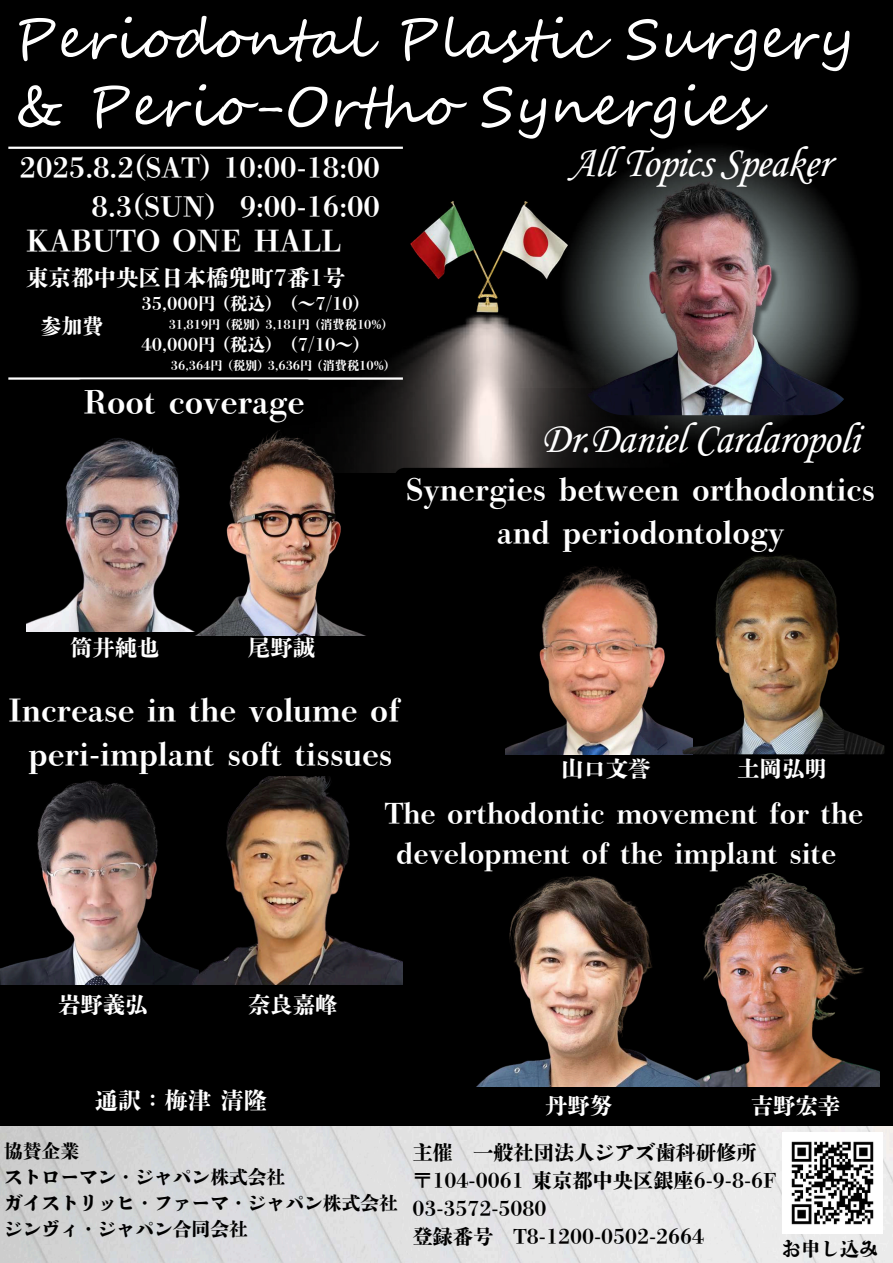
<style>
.page{position:relative;width:893px;height:1263px;background:#000}
.page>*{position:absolute;margin:0;border:0;box-sizing:border-box;transform-origin:0 0}
.t1{font:54.6px/67.5px "Segoe Script";letter-spacing:.02em;color:#fff}
.t2{font:italic 43.5px "Corsiva";color:#fff}
.t3{font:800 32.25px "DMT Shuei 4 go B Std";color:#fff}
.t4{font:800 31.5px/43.9px "DMT Shuei 4 go B Std";color:#fff;text-align:center}
.t5{font:800 30.75px/42.8px "DMT Shuei 4 go B Std";color:#fff;text-align:center}
.t6{font:800 30px "DMT Shuei 4 go B Std";color:#fff}
.t7{font:800 28.5px/39.4px "DMT Shuei 4 go B Std";color:#fff;text-align:center}
.t8{font:800 27.75px/38.8px "DMT Shuei 4 go B Std";color:#fff;text-align:right}
.t9{font:800 23.25px "DMT Shuei 4 go B Std";color:#fff}
.t10{font:800 22.5px "DMT Shuei 4 go B Std";color:#fff}
.t11{font:800 22.35px "DMT Shuei 4 go B Std";color:#fff}
.t12{font:800 21px "DMT Shuei 4 go B Std";color:#fff}
.t13{font:800 20.25px/28.1px "DMT Shuei 4 go B Std";color:#000}
.t14{font:800 19.35px "DMT Shuei 4 go B Std";color:#000}
.t15{font:800 18.75px/25.9px "DMT Shuei 4 go B Std";color:#000}
.t16{font:800 17.48px "DMT Shuei 4 go B Std";color:#fff}
.t17{font:800 12.23px "DMT Shuei 4 go B Std";color:#fff}
</style>
<div class="page">
<img style="left:632px;top:148px;width:223px;height:291px">
<img style="left:357px;top:333px;width:226px;height:140px">
<img style="left:475px;top:388px;width:242px;height:367px">
<hr style="left:8px;top:147px;width:395px;height:2px;background:#fff">
<hr style="left:8px;top:377px;width:395px;height:3px;background:#fff">
<img style="left:580px;top:172px;width:274px;height:243px;border-radius:44px">
<img style="left:506px;top:558px;width:176px;height:196px">
<img style="left:26px;top:438px;width:169px;height:194px">
<img style="left:0;top:780px;width:198px;height:205px">
<img style="left:181px;top:776px;width:221px;height:208px">
<img style="left:700px;top:873px;width:179px;height:213px">
<img style="left:410px;top:192px;width:178px;height:141px">
<img style="left:196px;top:429px;width:172px;height:206px">
<img style="left:682px;top:538px;width:202px;height:216px;border-radius:2px">
<img style="left:477px;top:876px;width:223px;height:210px">
<img style="left:0;top:1126px;width:893px;height:137px">
<svg style="left:394px;top:468px;width:490px;height:86px"></svg>
<svg style="left:373px;top:794px;width:29px;height:79px"></svg>
<img style="left:782px;top:1133px;width:101px;height:100px">
<h1 class="t1" style="left:14px;top:8px;width:840px">Periodontal Plastic Surgery &amp; Perio-Ortho Synergies</h1>
<h3 class="t8" style="left:20px;top:148px;width:362px">2025.8.2(SAT) 10:00-18:00<br>8.3(SUN) 9:00-16:00</h3>
<h2 class="t2" style="left:569px;top:142px;width:261px">All Topics Speaker</h2>
<h3 class="t6" style="left:26px;top:225px;width:316px">KABUTO ONE HALL</h3>
<p class="t10" style="left:26px;top:266px;width:321px">東京都中央区⽇本橋兜町7番1号</p>
<p class="t12" style="left:40px;top:316px;width:64px">参加費</p>
<p class="t16" style="left:141px;top:295px;width:221px">35,000円 (税込) (〜7/10)</p>
<p class="t17" style="left:169px;top:318px;width:220px">31,819円 (税別) 3,181円 (消費税10%)</p>
<p class="t16" style="left:141px;top:336px;width:221px">40,000円 (税込) (7/10〜)</p>
<p class="t17" style="left:171px;top:359px;width:220px">36,364円 (税別) 3,636円 (消費税10%)</p>
<h3 class="t3" style="left:83px;top:386px;width:223px">Root coverage</h3>
<h2 class="t2" style="left:541px;top:417px;width:319px">Dr.Daniel Cardaropoli</h2>
<h3 class="t5" style="left:406px;top:468px;width:470px">Synergies between orthodontics and periodontology</h3>
<p class="t11" style="left:70px;top:636px;width:91px">筒井純也</p>
<p class="t11" style="left:248px;top:636px;width:69px">尾野誠</p>
<h3 class="t4" style="left:8px;top:688px;width:393px">Increase in the volume of peri-implant soft tissues</h3>
<h3 class="t7" style="left:385px;top:794px;width:480px">The orthodontic movement for the development of the implant site</h3>
<p class="t11" style="left:561px;top:758px;width:91px">⼭⼝⽂誉</p>
<p class="t11" style="left:737px;top:758px;width:91px">⼟岡弘明</p>
<p class="t11" style="left:58px;top:993px;width:91px">岩野義弘</p>
<p class="t11" style="left:248px;top:993px;width:91px">奈良嘉峰</p>
<p class="t9" style="left:95px;top:1088px;width:174px">通訳：梅津清隆</p>
<p class="t15" style="left:4px;top:1138px;width:395px">協賛企業<br>ストローマン・ジャパン株式会社<br>ガイストリッヒ・ファーマ・ジャパン株式会社ジンヴィ・ジャパン合同会社</p>
<p class="t11" style="left:545px;top:1094px;width:69px">丹野努</p>
<p class="t11" style="left:751px;top:1094px;width:91px">吉野宏幸</p>
<p class="t13" style="left:412px;top:1138px;width:365px">主催 ⼀般社団法⼈ジアズ⻭科研修所〒104-0061 東京都中央区銀座6-9-8-6F<br>03-3572-5080<br>登録番号 T8-1200-0502-2664</p>
<p class="t14" style="left:781px;top:1239px;width:98px">お申し込み</p>
</div>
